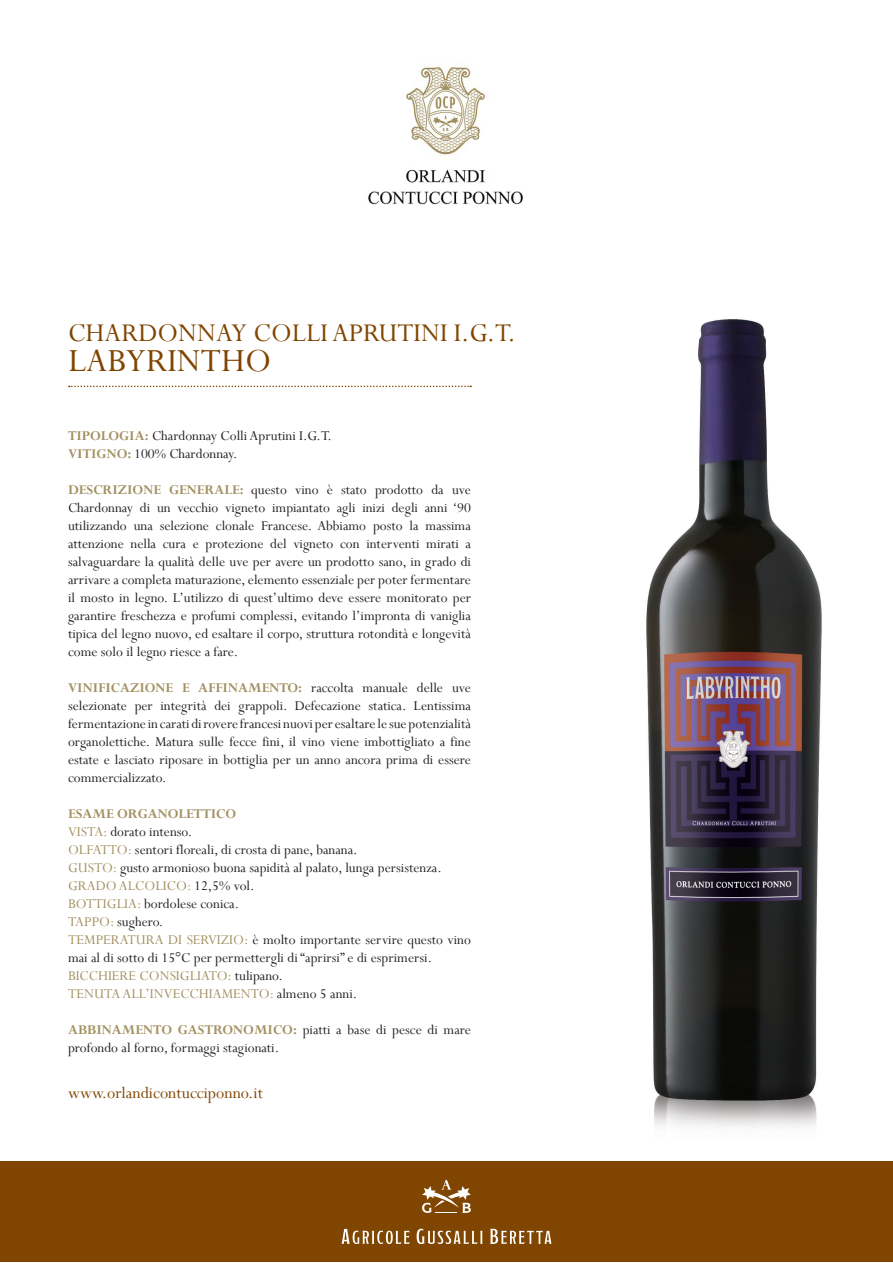
<style>
.page{position:relative;width:893px;height:1263px;background:#fff}
.page>*{position:absolute;margin:0;border:0;box-sizing:border-box;transform-origin:0 0}
.t1{font:36px "Perpetua";color:#804500}
.t2{font:28.5px "Perpetua";color:#804500}
.t3{font:18px "Perpetua";color:#804500}
.Stile_di_paragrafo_1{font:15px/18px "Perpetua";color:#231f20;text-align:justify}
.Stile_di_paragrafo_1-2{font:15px "Perpetua";color:#a29161}
.Stile_di_paragrafo_1-3{font:700 15px "Perpetua";color:#a29161}
.s1{font-weight:700;color:#a29161}
.s2{color:#a29161}
.s3{color:#231f20}
</style>
<div class="page">
<img style="left:646px;top:319px;width:176px;height:808px">
<div style="left:0;top:1161px;width:893px;height:101px;background:#804500"></div>
<svg style="left:69px;top:386px;width:402px;height:1px"></svg>
<svg style="left:341px;top:1229px;width:211px;height:15px"></svg>
<svg style="left:422px;top:1180px;width:49px;height:33px"></svg>
<img style="left:368px;top:66px;width:155px;height:139px">
<p class="t2" style="left:68px;top:315px;width:449px">CHARDONNAY COLLI APRUTINI I.G.T.</p>
<p class="t1" style="left:68px;top:338px;width:205px">LABYRINTHO</p>
<p class="Stile_di_paragrafo_1" style="left:68px;top:426px;width:265px"><span class="s1">TIPOLOGIA:</span> Chardonnay Colli Aprutini I.G.T.</p>
<p class="Stile_di_paragrafo_1" style="left:68px;top:444px;width:171px"><span class="s1">VITIGNO:</span> 100% Chardonnay.</p>
<p class="Stile_di_paragrafo_1" style="left:68px;top:480px;width:404px"><span class="s1">DESCRIZIONE GENERALE:</span> questo vino è stato prodotto da uve Chardonnay di un vecchio vigneto impiantato agli inizi degli anni ‘90 utilizzando una selezione clonale Francese. Abbiamo posto la massima attenzione nella cura e protezione del vigneto con interventi mirati a salvaguardare la qualità delle uve per avere un prodotto sano, in grado di arrivare a completa maturazione, elemento essenziale per poter fermentare il mosto in legno. L’utilizzo di quest’ultimo deve essere monitorato per garantire freschezza e profumi complessi, evitando l’impronta di vaniglia tipica del legno nuovo, ed esaltare il corpo, struttura rotondità e longevità come solo il legno riesce a fare.</p>
<p class="Stile_di_paragrafo_1" style="left:68px;top:678px;width:404px"><span class="s1">VINIFICAZIONE E AFFINAMENTO:</span> raccolta manuale delle uve selezionate per integrità dei grappoli. Defecazione statica. Lentissima fermentazione in carati di rovere francesi nuovi per esaltare le sue potenzialità organolettiche. Matura sulle fecce fini, il vino viene imbottigliato a fine estate e lasciato riposare in bottiglia per un anno ancora prima di essere commercializzato.</p>
<p class="Stile_di_paragrafo_1-3" style="left:68px;top:804px;width:170px">ESAME ORGANOLETTICO</p>
<p class="Stile_di_paragrafo_1" style="left:68px;top:822px;width:126px"><span class="s2">VISTA:</span> dorato intenso.</p>
<p class="Stile_di_paragrafo_1" style="left:68px;top:840px;width:291px"><span class="s2">OLFATTO:</span> sentori floreali, di crosta di pane, banana.</p>
<p class="Stile_di_paragrafo_1" style="left:68px;top:858px;width:375px"><span class="s2">GUSTO:</span> gusto armonioso buona sapidità al palato, lunga persistenza.</p>
<p class="Stile_di_paragrafo_1-2" style="left:68px;top:876px;width:188px">GRADO ALCOLICO: <span class="s3">12,5% vol.</span></p>
<p class="Stile_di_paragrafo_1" style="left:68px;top:894px;width:173px"><span class="s2">BOTTIGLIA:</span> bordolese conica.</p>
<p class="Stile_di_paragrafo_1" style="left:68px;top:912px;width:97px"><span class="s2">TAPPO:</span> sughero.</p>
<p class="Stile_di_paragrafo_1" style="left:68px;top:930px;width:404px"><span class="s2">TEMPERATURA DI SERVIZIO:</span> è molto importante servire questo vino mai al di sotto di 15°C per permettergli di “aprirsi” e di esprimersi.</p>
<p class="Stile_di_paragrafo_1-2" style="left:68px;top:966px;width:216px">BICCHIERE CONSIGLIATO: <span class="s3">tulipano.</span></p>
<p class="Stile_di_paragrafo_1-2" style="left:68px;top:984px;width:291px">TENUTA ALL’INVECCHIAMENTO: <span class="s3">almeno 5 anni.</span></p>
<p class="Stile_di_paragrafo_1" style="left:68px;top:1020px;width:404px"><span class="s1">ABBINAMENTO GASTRONOMICO:</span> piatti a base di pesce di mare profondo al forno, formaggi stagionati.</p>
<p class="t3" style="left:68px;top:1082px;width:196px">www.orlandicontucciponno.it</p>
</div>
